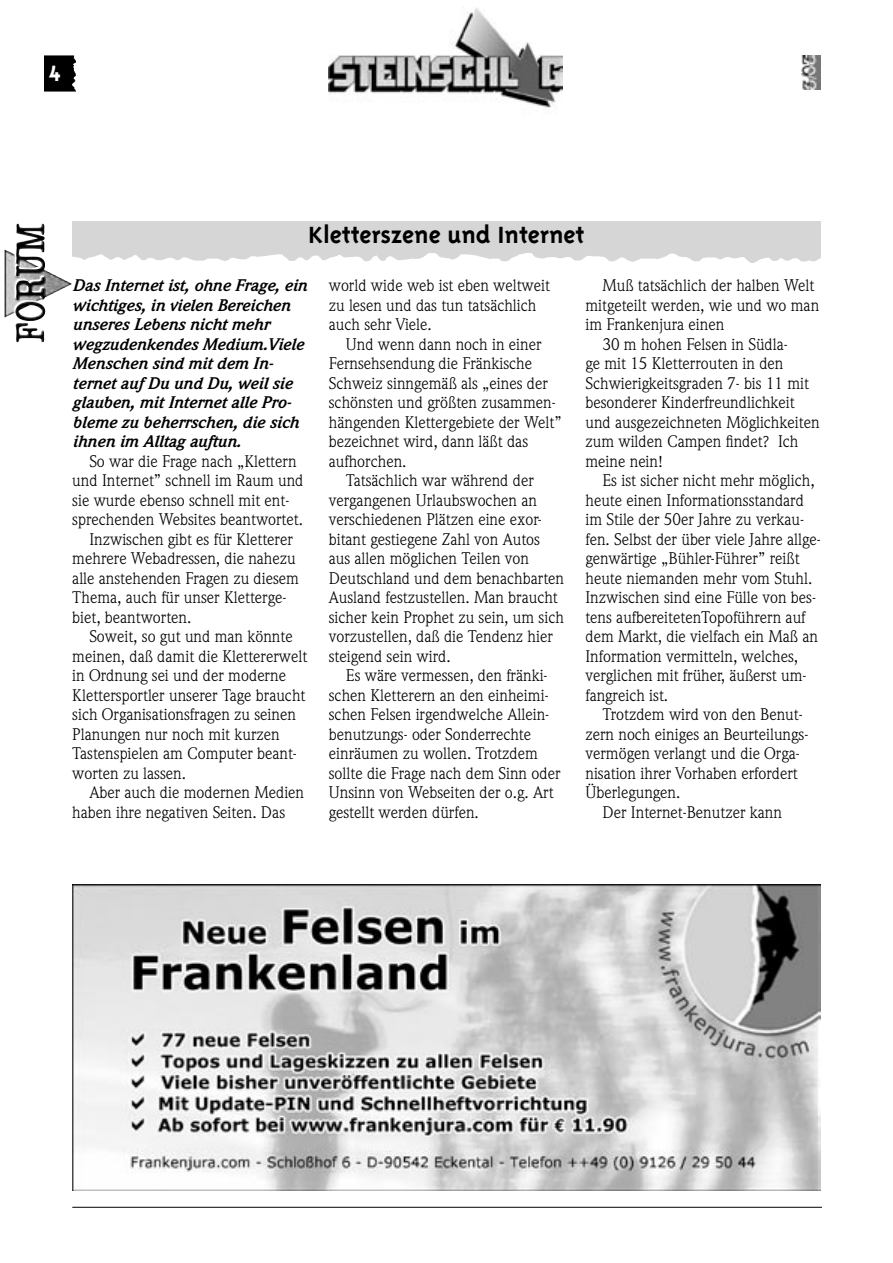
<style>
.page{position:relative;width:893px;height:1263px;background:#fff}
.page>*{position:absolute;margin:0;border:0;box-sizing:border-box;transform-origin:0 0}
.Titel_2{font:27px "Triplex Bold Lining";color:#000}
.t1{font:25.5px "Triplex Bold Lining";color:#fff}
.Fließtext{font:16.5px/19.5px "Weidemann";color:#000}
.Fließtext_kursiv_fett{font:italic 700 16.5px/19.5px "Weidemann";color:#000}
</style>
<div class="page">
<hr style="left:72px;top:1207px;width:750px;height:1px;background:#000">
<img style="left:329px;top:8px;width:234px;height:100px">
<img style="left:44px;top:56px;width:32px;height:35px">
<img style="left:802px;top:56px;width:19px;height:33px">
<img style="left:72px;top:885px;width:749px;height:306px">
<img style="left:72px;top:253px;width:749px;height:10px">
<div style="left:72px;top:221px;width:749px;height:32px;background:#d6d6d6"></div>
<img style="left:4px;top:223px;width:68px;height:119px">
<h2 class="t1" style="left:48px;top:59px;width:14px">4</h2>
<p class="Titel_2" style="left:309px;top:219px;width:277px">Kletterszene und Internet</p>
<p class="Fließtext_kursiv_fett" style="left:72px;top:276px;width:236px">Das Internet ist, ohne Frage, ein wichtiges, in vielen Bereichen unseres Lebens nicht mehr wegzudenkendes Medium.Viele<br>Menschen sind mit dem In&shy;ternet auf Du und Du, weil sie glauben, mit Internet alle Pro&shy;bleme zu beherrschen, die sich ihnen im Alltag auftun.</p>
<p class="Fließtext" style="left:72px;top:451px;width:233px;text-indent:17px">So war die Frage nach „Klettern und Internet” schnell im Raum und sie wurde ebenso schnell mit ent&shy;sprechenden Websites beantwortet.</p>
<p class="Fließtext" style="left:72px;top:529px;width:228px;text-indent:17px">Inzwischen gibt es für Kletterer mehrere Webadressen, die nahezu alle anstehenden Fragen zu diesem<br>Thema, auch für unser Kletterge&shy;biet, beantworten.</p>
<p class="Fließtext" style="left:72px;top:627px;width:236px;text-indent:17px">Soweit, so gut und man könnte meinen, daß damit die Klettererwelt in Ordnung sei und der moderne<br>Klettersportler unserer Tage braucht sich Organisationsfragen zu seinen<br>Planungen nur noch mit kurzen<br>Tastenspielen am Computer beant&shy;worten zu lassen.</p>
<p class="Fließtext" style="left:72px;top:783px;width:233px;text-indent:17px">Aber auch die modernen Medien haben ihre negativen Seiten. Das</p>
<p class="Fließtext" style="left:329px;top:276px;width:223px">world wide web ist eben weltweit zu lesen und das tun tatsächlich auch sehr Viele.</p>
<p class="Fließtext" style="left:329px;top:334px;width:234px;text-indent:17px">Und wenn dann noch in einer<br>Fernsehsendung die Fränkische<br>Schweiz sinngemäß als „eines der schönsten und größten zusammen&shy;hängenden Klettergebiete der Welt” bezeichnet wird, dann läßt das aufhorchen.</p>
<p class="Fließtext" style="left:329px;top:471px;width:237px;text-indent:17px">Tatsächlich war während der vergangenen Urlaubswochen an verschiedenen Plätzen eine exor&shy;bitant gestiegene Zahl von Autos aus allen möglichen Teilen von<br>Deutschland und dem benachbarten<br>Ausland festzustellen. Man braucht sicher kein Prophet zu sein, um sich vorzustellen, daß die Tendenz hier steigend sein wird.</p>
<p class="Fließtext" style="left:329px;top:666px;width:233px;text-indent:17px">Es wäre vermessen, den fränki&shy;schen Kletterern an den einheimi&shy;schen Felsen irgendwelche Allein&shy;benutzungs- oder Sonderrechte einräumen zu wollen. Trotzdem sollte die Frage nach dem Sinn oder<br>Unsinn von Webseiten der o.g. Art gestellt werden dürfen.</p>
<p class="Fließtext" style="left:585px;top:276px;width:235px;text-indent:17px">Muß tatsächlich der halben Welt mitgeteilt werden, wie und wo man im Frankenjura einen</p>
<p class="Fließtext" style="left:585px;top:334px;width:236px;text-indent:17px">30 m hohen Felsen in Südla-<br>ge mit 15 Kletterrouten in den<br>Schwierigkeitsgraden 7- bis 11 mit besonderer Kinderfreundlichkeit und ausgezeichneten Möglichkeiten zum wilden Campen findet? Ich meine nein!</p>
<p class="Fließtext" style="left:585px;top:471px;width:237px;text-indent:17px">Es ist sicher nicht mehr möglich, heute einen Informationsstandard im Stile der 50er Jahre zu verkau&shy;fen. Selbst der über viele Jahre allge&shy;genwärtige „Bühler-Führer” reißt heute niemanden mehr vom Stuhl.<br>Inzwischen sind eine Fülle von bes&shy;tens aufbereitetenTopoführern auf dem Markt, die vielfach ein Maß an Information vermitteln, welches, verglichen mit früher, äußerst um&shy;fangreich ist.</p>
<p class="Fließtext" style="left:585px;top:705px;width:224px;text-indent:17px">Trotzdem wird von den Benut&shy;zern noch einiges an Beurteilungs&shy;vermögen verlangt und die Orga&shy;nisation ihrer Vorhaben erfordert<br>Überlegungen.</p>
<p class="Fließtext" style="left:602px;top:802px;width:181px">Der Internet-Benutzer kann</p>
</div>
